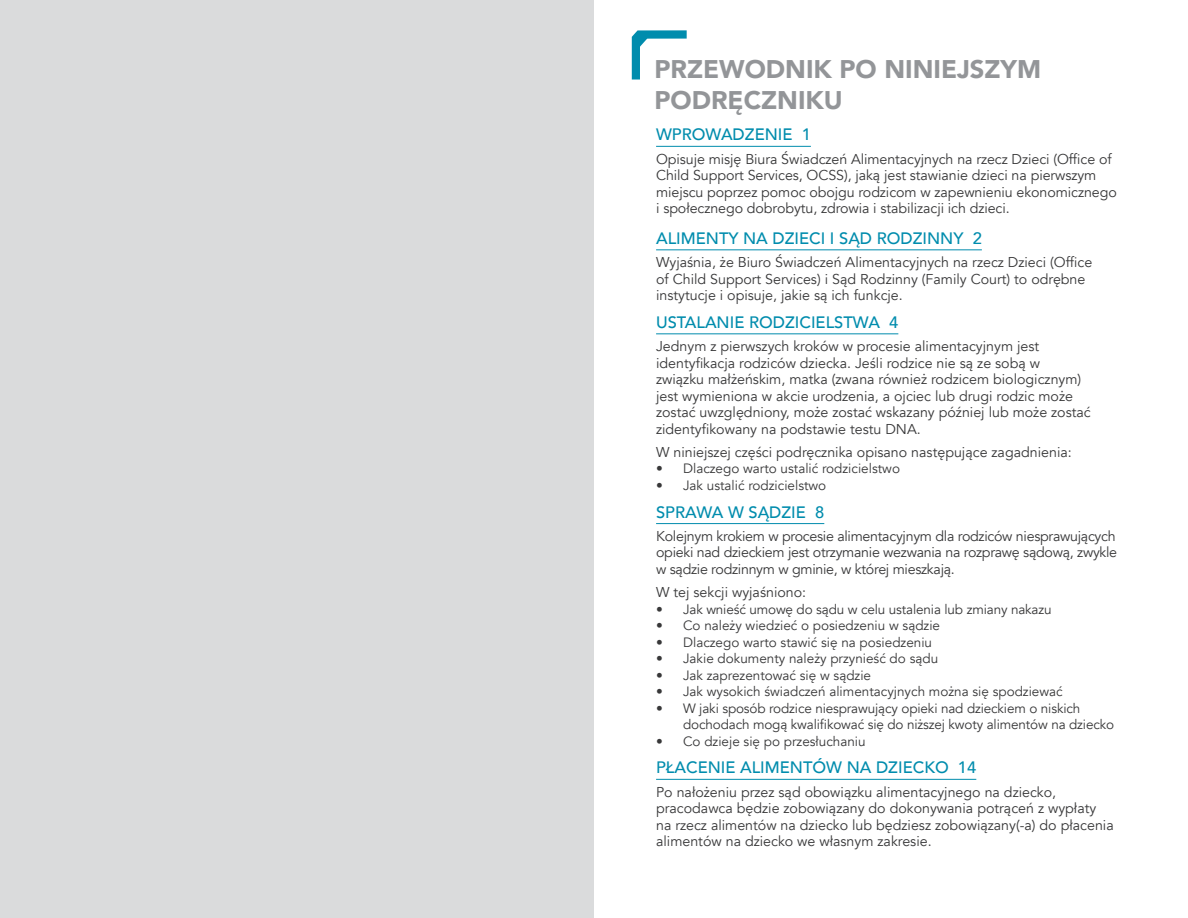
<style>
.page{position:relative;width:1188px;height:918px;background:#fff}
.page>*{position:absolute;margin:0;border:0;box-sizing:border-box;transform-origin:0 0}
.t1{font:900 25.5px/30.6px "Avenir";color:#939598}
.t2{font:500 16.5px "Avenir";color:#008cad}
.t3{font:14.25px/16.5px "Avenir";color:#383839}
.t4{font:13.5px/16.5px "Avenir";color:#383839}
</style>
<div class="page">
<div style="left:0;top:0;width:594px;height:918px;background:#dadbdc"></div>
<hr style="left:656px;top:146px;width:155px;height:1px;background:#008cad">
<hr style="left:656px;top:249px;width:326px;height:1px;background:#008cad">
<hr style="left:656px;top:333px;width:242px;height:1px;background:#008cad">
<hr style="left:656px;top:523px;width:168px;height:1px;background:#008cad">
<hr style="left:656px;top:779px;width:320px;height:1px;background:#008cad">
<svg style="left:632px;top:30px;width:55px;height:50px"></svg>
<h1 class="t1" style="left:654px;top:53px;width:388px">PRZEWODNIK PO NINIEJSZYM<br>PODRĘCZNIKU</h1>
<p class="t2" style="left:656px;top:120px;width:156px">WPROWADZENIE 1</p>
<p class="t3" style="left:656px;top:151px;width:462px">Opisuje misję Biura Świadczeń Alimentacyjnych na rzecz Dzieci (Office of Child Support Services, OCSS), jaką jest stawianie dzieci na pierwszym miejscu poprzez pomoc obojgu rodzicom w zapewnieniu ekonomicznego i społecznego dobrobytu, zdrowia i stabilizacji ich dzieci.</p>
<p class="t2" style="left:656px;top:224px;width:327px">ALIMENTY NA DZIECI I SĄD RODZINNY 2</p>
<p class="t3" style="left:656px;top:254px;width:438px">Wyjaśnia, że Biuro Świadczeń Alimentacyjnych na rzecz Dzieci (Office of Child Support Services) i Sąd Rodzinny (Family Court) to odrębne instytucje i opisuje, jakie są ich funkcje.</p>
<p class="t2" style="left:656px;top:308px;width:244px">USTALANIE RODZICIELSTWA 4</p>
<p class="t3" style="left:656px;top:338px;width:436px">Jednym z pierwszych kroków w procesie alimentacyjnym jest identyfikacja rodziców dziecka. Jeśli rodzice nie są ze sobą w związku małżeńskim, matka (zwana również rodzicem biologicznym) jest wymieniona w akcie urodzenia, a ojciec lub drugi rodzic może zostać uwzględniony, może zostać wskazany później lub może zostać zidentyfikowany na podstawie testu DNA.</p>
<p class="t3" style="left:656px;top:444px;width:417px">W niniejszej części podręcznika opisano następujące zagadnienia:</p>
<p class="t4" style="left:656px;top:461px;width:245px">• Dlaczego warto ustalić rodzicielstwo</p>
<p class="t4" style="left:656px;top:477px;width:172px">• Jak ustalić rodzicielstwo</p>
<p class="t2" style="left:656px;top:498px;width:170px">SPRAWA W SĄDZIE 8</p>
<p class="t3" style="left:656px;top:528px;width:463px;text-align:justify">Kolejnym krokiem w procesie alimentacyjnym dla rodziców niesprawujących opieki nad dzieckiem jest otrzymanie wezwania na rozprawę sądową, zwykle w sądzie rodzinnym w gminie, w której mieszkają.</p>
<p class="t3" style="left:656px;top:584px;width:152px">W tej sekcji wyjaśniono:</p>
<p class="t4" style="left:656px;top:601px;width:397px">• Jak wnieść umowę do sądu w celu ustalenia lub zmiany nakazu</p>
<p class="t4" style="left:656px;top:617px;width:286px">• Co należy wiedzieć o posiedzeniu w sądzie</p>
<p class="t4" style="left:656px;top:634px;width:278px">• Dlaczego warto stawić się na posiedzeniu</p>
<p class="t4" style="left:656px;top:650px;width:284px">• Jakie dokumenty należy przynieść do sądu</p>
<p class="t4" style="left:656px;top:667px;width:217px">• Jak zaprezentować się w sądzie</p>
<p class="t4" style="left:656px;top:683px;width:408px">• Jak wysokich świadczeń alimentacyjnych można się spodziewać</p>
<p class="t4" style="left:683px;top:700px;width:433px;text-indent:-27px">• W jaki sposób rodzice niesprawujący opieki nad dzieckiem o niskich dochodach mogą kwalifikować się do niższej kwoty alimentów na dziecko</p>
<p class="t4" style="left:656px;top:733px;width:211px">• Co dzieje się po przesłuchaniu</p>
<p class="t2" style="left:656px;top:753px;width:322px">PŁACENIE ALIMENTÓW NA DZIECKO 14</p>
<p class="t3" style="left:656px;top:784px;width:459px">Po nałożeniu przez sąd obowiązku alimentacyjnego na dziecko, pracodawca będzie zobowiązany do dokonywania potrąceń z wypłaty na rzecz alimentów na dziecko lub będziesz zobowiązany(-a) do płacenia alimentów na dziecko we własnym zakresie.</p>
</div>
